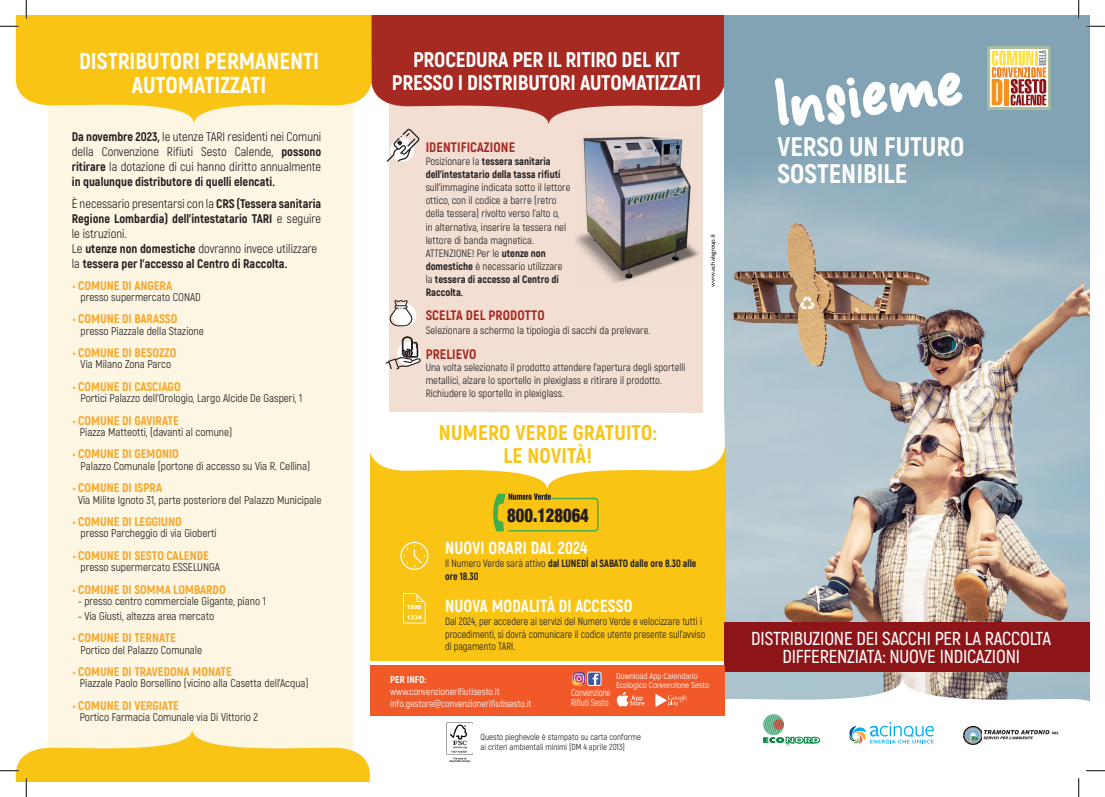
<style>
.page{position:relative;width:1105px;height:797px;background:#fff}
.page>*{position:absolute;margin:0;border:0;box-sizing:border-box;transform-origin:0 0}
.t1{font:75.88px "Macadamia";color:#fff}
.t2{font:800 26.88px "Akrobat";color:#fff}
.t3{font:800 23.12px "Akrobat";color:#fff}
.t4{font:800 21.25px "Akrobat";letter-spacing:-.01em;color:#fff}
.t5{font:800 21.25px "Akrobat";letter-spacing:.01em;color:#fac415}
.t6{font:900 condensed 19.12px "Helvetica Neue";color:#231f20;scale:.86 1}
.t7{font:600 18.75px "Akrobat";letter-spacing:-.01em;color:#fff}
.t8{font:800 17.5px "Akrobat";letter-spacing:.01em;color:#fff;scale:.94 1}
.t9{font:800 13.75px "Akrobat";letter-spacing:.01em;color:#a72a22}
.t10{font:800 12.5px "Akrobat";color:#f9a628}
.t11{font:12.5px/15px "Akrobat";color:#231f20;text-align:justify}
.t12{font:800 12.5px/15px "Akrobat";color:#231f20;text-align:justify}
.t13{font:11.25px "Akrobat";color:#231f20}
.t14{font:10.62px/13.1px "Akrobat";color:#231f20}
.t15{font:10.62px/12.8px "Akrobat";color:#231f20;scale:.94 1}
.t16{font:800 10.62px/13.1px "Akrobat";color:#231f20}
.t17{font:800 10.62px/12.8px "Akrobat";color:#231f20;scale:.94 1}
.t18{font:10px "Akrobat";letter-spacing:-.01em;color:#fff;scale:.88 1}
.t19{font:9.88px "Akrobat";color:#fff}
.t20{font:800 9.88px "Akrobat";color:#fff}
.t21{font:8.75px "Akrobat";color:#231f20}
.t22{font:8.5px/9px "Akrobat";letter-spacing:-.01em;color:#fff;scale:1.06 1}
.t23{font:6.25px "Friz Quadrata";color:#231f20}
.s1{font-weight:800}
.s2{font-weight:400}
</style>
<div class="page">
<div style="left:390px;top:100px;width:313px;height:327px;background:#f2ded3"></div>
<svg style="left:377px;top:16px;width:347px;height:109px;fill:#a72a22"></svg>
<img style="left:724px;top:100px;width:365px;height:522px">
<div style="left:370px;top:437px;width:355px;height:224px;background:#fac415"></div>
<div style="left:48px;top:87px;width:304px;height:663px;background:#fdf6e3"></div>
<svg style="left:400px;top:541px;width:28px;height:29px"></svg>
<svg style="left:403px;top:593px;width:23px;height:30px"></svg>
<img style="left:724px;top:671px;width:365px;height:6px">
<svg style="left:682px;top:677px;width:407px;height:104px"></svg>
<svg style="left:800px;top:296px;width:14px;height:14px"></svg>
<svg style="left:849px;top:721px;width:85px;height:22px"></svg>
<svg style="left:763px;top:714px;width:57px;height:31px"></svg>
<svg style="left:983px;top:730px;width:76px;height:9px"></svg>
<img style="left:964px;top:726px;width:18px;height:18px">
<div style="left:987px;top:47px;width:63px;height:62px;border:1px solid #aabe9a"></div>
<svg style="left:990px;top:50px;width:58px;height:57px"></svg>
<svg style="left:992px;top:50px;width:54px;height:56px"></svg>
<div style="left:724px;top:622px;width:365px;height:49px;background:#8d1518"></div>
<img style="left:575px;top:136px;width:124px;height:147px">
<svg style="left:387px;top:129px;width:33px;height:33px"></svg>
<svg style="left:16px;top:16px;width:361px;height:108px;fill:#fac415"></svg>
<svg style="left:370px;top:412px;width:360px;height:119px"></svg>
<div style="left:370px;top:665px;width:354px;height:50px;background:#f15929"></div>
<svg style="left:385px;top:336px;width:36px;height:33px"></svg>
<svg style="left:616px;top:692px;width:28px;height:14px"></svg>
<svg style="left:655px;top:694px;width:33px;height:13px"></svg>
<div style="left:588px;top:672px;width:13px;height:13px;background:#3b579d;border-radius:2px"></div>
<div style="left:588px;top:672px;width:13px;height:13px;border:1px solid #fff;border-radius:2px"></div>
<svg style="left:593px;top:673px;width:6px;height:12px"></svg>
<img style="left:572px;top:672px;width:14px;height:13px">
<img style="left:446px;top:723px;width:27px;height:39px">
<div style="left:393px;top:303px;width:23px;height:24px;background:#fff;border-radius:50%"></div>
<svg style="left:389px;top:300px;width:25px;height:26px"></svg>
<svg style="left:0;top:25px;width:19px;height:2px"></svg>
<svg style="left:1086px;top:25px;width:19px;height:2px"></svg>
<svg style="left:1086px;top:770px;width:19px;height:1px"></svg>
<svg style="left:25px;top:0;width:2px;height:19px"></svg>
<svg style="left:0;top:729px;width:370px;height:68px"></svg>
<svg style="left:1078px;top:0;width:1px;height:19px"></svg>
<svg style="left:1078px;top:778px;width:1px;height:19px"></svg>
<p class="t3" style="left:79px;top:46px;width:241px">DISTRIBUTORI PERMANENTI</p>
<p class="t3" style="left:132px;top:71px;width:136px">AUTOMATIZZATI</p>
<p class="t11" style="left:72px;top:129px;width:251px"><span class="s1">Da novembre 2023,</span> le utenze TARI residenti nei Comuni della Convenzione Rifiuti Sesto Calende, <span class="s1">possono ritirare</span> la dotazione di cui hanno diritto annualmente <span class="s1">in qualunque distributore di quelli elencati.</span></p>
<p class="t12" style="left:72px;top:196px;width:251px"><span class="s2">È necessario presentarsi con la</span> CRS (Tessera sanitaria Regione Lombardia) dell’intestatario TARI <span class="s2">e seguire le istruzioni.</span></p>
<p class="t11" style="left:72px;top:241px;width:247px">Le <span class="s1">utenze non domestiche</span> dovranno invece utilizzare</p>
<p class="t12" style="left:72px;top:256px;width:217px"><span class="s2">la</span> tessera per l’accesso al Centro di Raccolta.</p>
<p class="t10" style="left:73px;top:277px;width:101px">• COMUNE DI ANGERA</p>
<p class="t13" style="left:81px;top:290px;width:122px">presso supermercato CONAD</p>
<p class="t10" style="left:73px;top:311px;width:106px">• COMUNE DI BARASSO</p>
<p class="t13" style="left:81px;top:324px;width:125px">presso Piazzale della Stazione</p>
<p class="t10" style="left:73px;top:345px;width:105px">• COMUNE DI BESOZZO</p>
<p class="t13" style="left:81px;top:358px;width:92px">Via Milano Zona Parco</p>
<p class="t10" style="left:73px;top:378px;width:109px">• COMUNE DI CASCIAGO</p>
<p class="t13" style="left:81px;top:391px;width:223px">Portici Palazzo dell’Orologio, Largo Alcide De Gasperi, 1</p>
<p class="t10" style="left:73px;top:412px;width:107px">• COMUNE DI GAVIRATE</p>
<p class="t13" style="left:80px;top:425px;width:154px">Piazza Matteotti, (davanti al comune)</p>
<p class="t10" style="left:73px;top:446px;width:108px">• COMUNE DI GEMONIO</p>
<p class="t13" style="left:81px;top:459px;width:231px">Palazzo Comunale (portone di accesso su Via R. Cellina)</p>
<p class="t10" style="left:73px;top:480px;width:91px">• COMUNE DI ISPRA</p>
<p class="t13" style="left:78px;top:493px;width:245px">Via Milite Ignoto 31, parte posteriore del Palazzo Municipale</p>
<p class="t10" style="left:73px;top:513px;width:110px">• COMUNE DI LEGGIUNO</p>
<p class="t13" style="left:81px;top:526px;width:138px">presso Parcheggio di via Gioberti</p>
<p class="t10" style="left:73px;top:547px;width:138px">• COMUNE DI SESTO CALENDE</p>
<p class="t13" style="left:81px;top:560px;width:141px">presso supermercato ESSELUNGA</p>
<p class="t10" style="left:73px;top:581px;width:154px">• COMUNE DI SOMMA LOMBARDO</p>
<p class="t13" style="left:78px;top:594px;width:189px">- presso centro commerciale Gigante, piano 1</p>
<p class="t13" style="left:78px;top:609px;width:138px">- Via Giusti, altezza area mercato</p>
<p class="t10" style="left:73px;top:630px;width:104px">• COMUNE DI TERNATE</p>
<p class="t13" style="left:81px;top:643px;width:123px">Portico del Palazzo Comunale</p>
<p class="t10" style="left:73px;top:663px;width:160px">• COMUNE DI TRAVEDONA MONATE</p>
<p class="t13" style="left:80px;top:676px;width:230px">Piazzale Paolo Borsellino (vicino alla Casetta dell’Acqua)</p>
<p class="t10" style="left:73px;top:697px;width:108px">• COMUNE DI VERGIATE</p>
<p class="t13" style="left:80px;top:710px;width:180px">Portico Farmacia Comunale via Di Vittorio 2</p>
<p class="t4" style="left:413px;top:46px;width:268px">PROCEDURA PER IL RITIRO DEL KIT</p>
<p class="t4" style="left:392px;top:69px;width:311px">PRESSO I DISTRIBUTORI AUTOMATIZZATI</p>
<p class="t9" style="left:426px;top:138px;width:91px">IDENTIFICAZIONE</p>
<p class="t14" style="left:426px;top:155px;width:146px">Posizionare la <span class="s1">tessera sanitaria dell’intestatario della tassa rifiuti </span>sull’immagine indicata sotto il lettore ottico, con il codice a barre (retro della tessera) rivolto verso l’alto o,<br>in alternativa, inserire la tessera nel lettore di banda magnetica.</p>
<p class="t16" style="left:426px;top:246px;width:138px"><span class="s2">ATTENZIONE! Per le</span> utenze non domestiche <span class="s2">è necessario utilizzare la</span> tessera di accesso al Centro di<br>Raccolta.</p>
<p class="t9" style="left:426px;top:306px;width:120px">SCELTA DEL PRODOTTO</p>
<p class="t14" style="left:426px;top:323px;width:226px">Selezionare a schermo la tipologia di sacchi da prelevare.</p>
<p class="t9" style="left:426px;top:346px;width:52px">PRELIEVO</p>
<p class="t14" style="left:426px;top:361px;width:261px">Una volta selezionato il prodotto attendere l’apertura degli sportelli metallici, alzare lo sportello in plexiglass e ritirare il prodotto.<br>Richiudere lo sportello in plexiglass.</p>
<p class="t5" style="left:439px;top:419px;width:219px">NUMERO VERDE GRATUITO:</p>
<p class="t5" style="left:504px;top:442px;width:90px">LE NOVITÀ!</p>
<p class="t6" style="left:507px;top:499px;width:96px">800.128064</p>
<p class="t23" style="left:709px;top:287px;width:55px;rotate:-90deg">www.achabgroup.it</p>
<p class="t8" style="left:445px;top:537px;width:153px">NUOVI ORARI DAL 2024</p>
<p class="t17" style="left:445px;top:556px;width:269px"><span class="s2">Il Numero Verde sarà attivo</span> dal LUNEDÌ al SABATO dalle ore 8.30 alle ore 18.30</p>
<p class="t8" style="left:445px;top:595px;width:201px">NUOVA MODALITÀ DI ACCESSO</p>
<p class="t15" style="left:445px;top:614px;width:278px">Dal 2024, per accedere ai servizi del Numero Verde e velocizzare tutti i procedimenti, si dovrà comunicare il codice utente presente sull’avviso di pagamento TARI.</p>
<p class="t20" style="left:390px;top:673px;width:37px">PER INFO:</p>
<p class="t19" style="left:390px;top:685px;width:111px">www.convenzionerifiutisesto.it</p>
<p class="t19" style="left:390px;top:697px;width:143px">info.gestore@convenzionerifiutisesto.it</p>
<p class="t22" style="left:616px;top:671px;width:89px">Download App Calendario<br>Ecologico Convenzione Sesto</p>
<p class="t18" style="left:571px;top:686px;width:46px">Convenzione</p>
<p class="t18" style="left:571px;top:696px;width:44px">Rifiuti Sesto</p>
<p class="t21" style="left:481px;top:731px;width:162px">Questo pieghevole è stampato su carta conforme</p>
<p class="t21" style="left:481px;top:741px;width:146px">ai criteri ambientali minimi (DM 4 aprile 2013)</p>
<p class="t1" style="left:771px;top:67px;width:188px;rotate:-7deg">Insieme</p>
<p class="t2" style="left:778px;top:130px;width:188px">VERSO UN FUTURO</p>
<p class="t2" style="left:778px;top:156px;width:131px">SOSTENIBILE</p>
<p class="t7" style="left:751px;top:627px;width:301px">DISTRIBUZIONE DEI SACCHI PER LA RACCOLTA</p>
<p class="t7" style="left:782px;top:644px;width:239px">DIFFERENZIATA: NUOVE INDICAZIONI</p>
</div>
